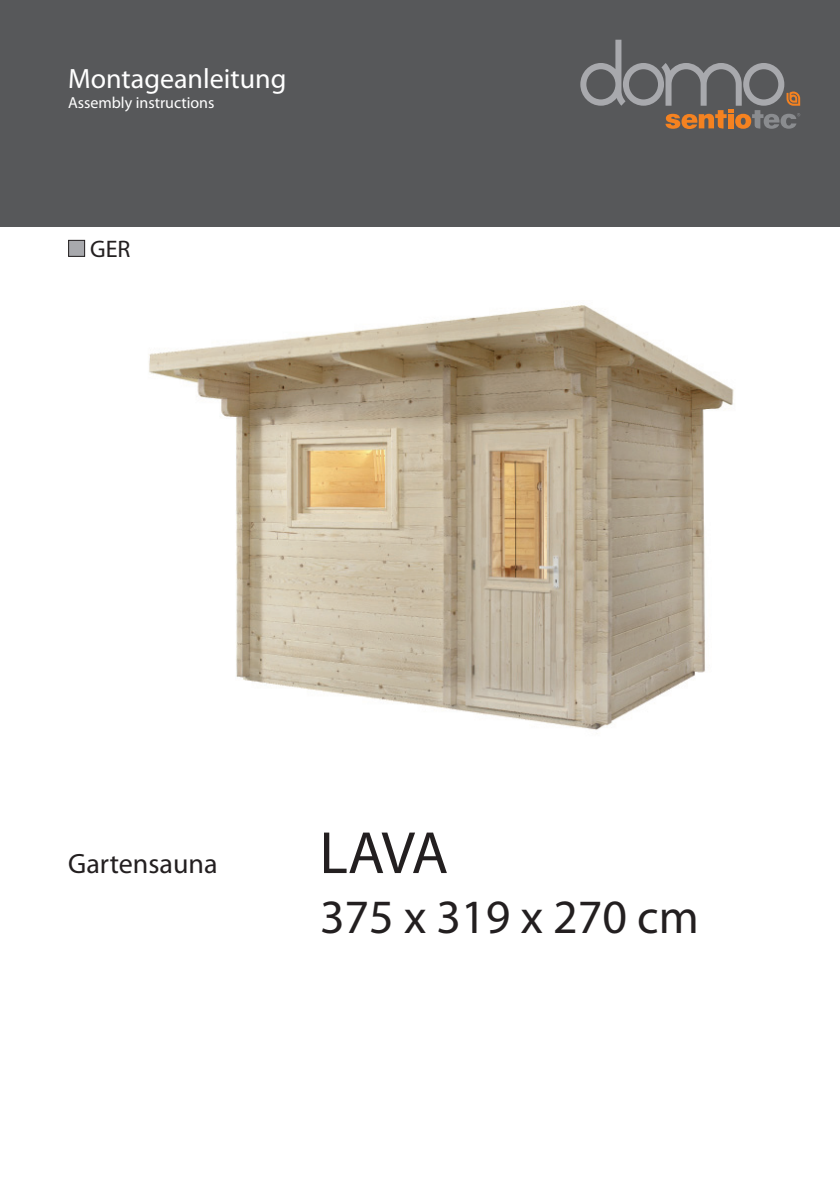
<style>
.page{position:relative;width:840px;height:1191px;background:#fff}
.page>*{position:absolute;margin:0;border:0;box-sizing:border-box;transform-origin:0 0}
.t1{font:60px "Myriad Pro";color:#231f20}
.t2{font:48px "Myriad Pro";color:#231f20}
.t3{font:28px "Myriad Pro";color:#fff}
.t4{font:28px "Myriad Pro";color:#231f20}
.t5{font:24px "Myriad Pro";color:#231f20}
.t6{font:16px "Myriad Pro";color:#fff}
</style>
<div class="page">
<div style="left:0;top:0;width:839px;height:227px;background:#57585a"></div>
<div style="left:69px;top:240px;width:16px;height:16px;background:#a8a9ad"></div>
<div style="left:68px;top:240px;width:17px;height:17px;border:1px solid #231f20"></div>
<img style="left:148px;top:305px;width:586px;height:425px">
<svg style="left:580px;top:40px;width:219px;height:89px"></svg>
<h3 class="t3" style="left:68px;top:61px;width:220px">Montageanleitung</h3>
<p class="t6" style="left:68px;top:93px;width:148px">Assembly instructions</p>
<h3 class="t5" style="left:90px;top:234px;width:42px">GER</h3>
<h3 class="t4" style="left:68px;top:846px;width:151px">Gartensauna</h3>
<h1 class="t1" style="left:319px;top:816px;width:130px">LAVA</h1>
<h2 class="t2" style="left:320px;top:887px;width:380px">375 x 319 x 270 cm</h2>
</div>
